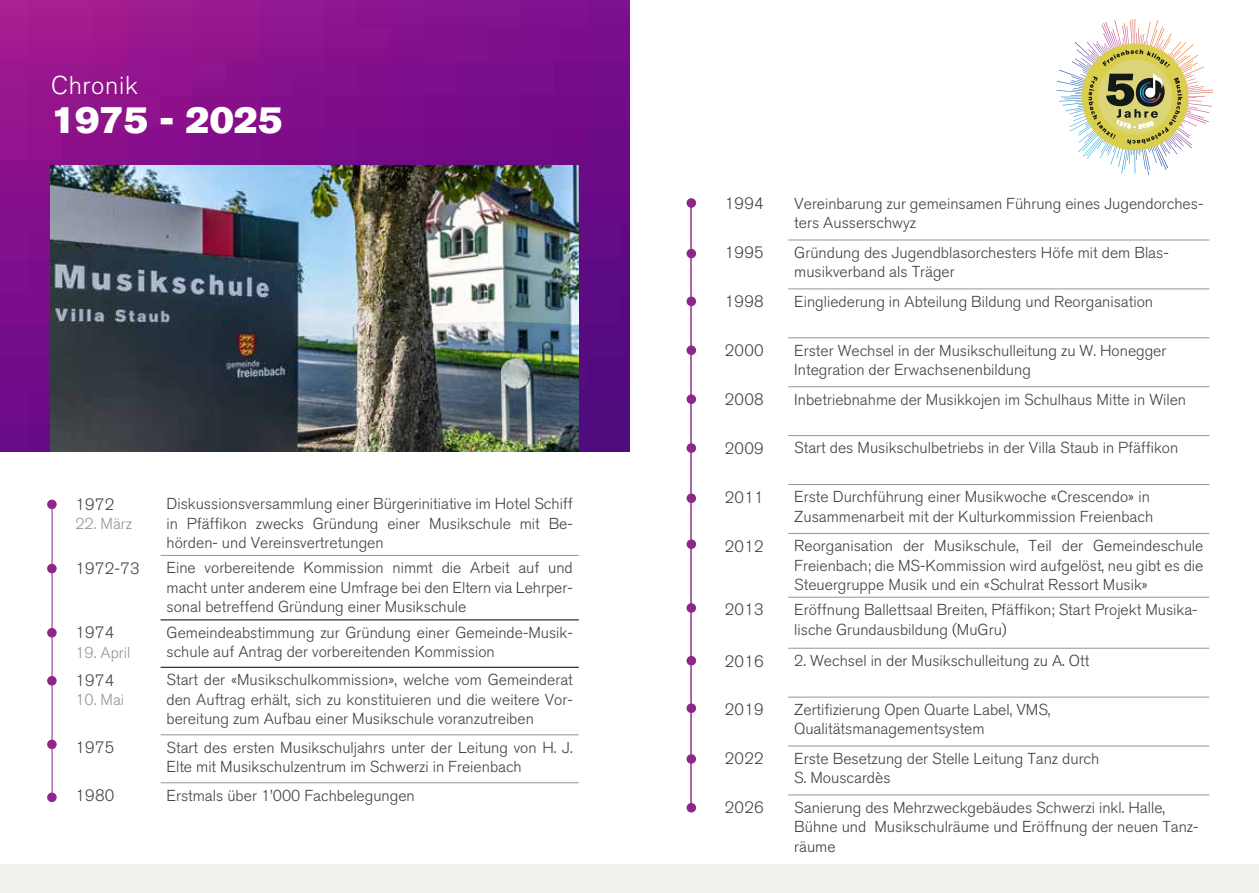
<style>
.page{position:relative;width:1259px;height:893px;background:#fff}
.page>*{position:absolute;margin:0;border:0;box-sizing:border-box;transform-origin:0 0}
.t1{font:37.5px "Akzidenz Grotesk BQ Super";color:#fff}
.t2{font:300 25.5px "Akzidenz Grotesk BQ";letter-spacing:.025em;color:#fff}
.t3{font:300 16.35px "Akzidenz Grotesk BQ";letter-spacing:.015em;color:#414042}
.t4{font:300 15.75px/19.5px "Akzidenz Grotesk BQ";color:#414042}
.t5{font:300 15.75px "Akzidenz Grotesk BQ";color:#939598}
</style>
<div class="page">
<img style="left:0;top:0;width:629px;height:452px">
<div style="left:0;top:864px;width:1259px;height:29px;background:#f0f1ea"></div>
<img style="left:51px;top:166px;width:527px;height:286px">
<svg style="left:1056px;top:19px;width:157px;height:156px"></svg>
<hr style="left:161px;top:555px;width:418px;height:1px;background:#939598">
<hr style="left:161px;top:734px;width:418px;height:1px;background:#939598">
<hr style="left:161px;top:619px;width:418px;height:1px;background:#000">
<hr style="left:161px;top:667px;width:418px;height:1px;background:#000">
<hr style="left:161px;top:782px;width:418px;height:1px;background:#939598">
<div style="left:47px;top:500px;width:10px;height:9px;background:#8d278a;border-radius:50%"></div>
<hr style="left:788px;top:240px;width:421px;height:1px;background:#939598">
<hr style="left:788px;top:289px;width:421px;height:1px;background:#939598">
<hr style="left:788px;top:337px;width:421px;height:1px;background:#939598">
<hr style="left:788px;top:386px;width:421px;height:1px;background:#939598">
<hr style="left:788px;top:435px;width:421px;height:1px;background:#939598">
<hr style="left:788px;top:484px;width:421px;height:1px;background:#939598">
<hr style="left:788px;top:533px;width:421px;height:1px;background:#939598">
<hr style="left:788px;top:597px;width:421px;height:1px;background:#939598">
<hr style="left:788px;top:648px;width:421px;height:1px;background:#939598">
<hr style="left:788px;top:697px;width:421px;height:1px;background:#939598">
<hr style="left:788px;top:746px;width:421px;height:1px;background:#939598">
<hr style="left:788px;top:794px;width:421px;height:1px;background:#939598">
<svg style="left:686px;top:539px;width:10px;height:10px"></svg>
<svg style="left:686px;top:603px;width:10px;height:10px"></svg>
<div style="left:47px;top:564px;width:10px;height:9px;background:#8d278a;border-radius:50%"></div>
<hr style="left:52px;top:504px;width:1px;height:293px;background:#8d288a">
<hr style="left:690px;top:199px;width:2px;height:610px;background:#8d288a">
<div style="left:686px;top:803px;width:10px;height:9px;background:#8d278a;border-radius:50%"></div>
<div style="left:686px;top:656px;width:10px;height:9px;background:#8d278a;border-radius:50%"></div>
<div style="left:686px;top:703px;width:10px;height:10px;background:#8d278a;border-radius:50%"></div>
<div style="left:686px;top:754px;width:10px;height:10px;background:#8d278a;border-radius:50%"></div>
<div style="left:686px;top:297px;width:10px;height:9px;background:#8d278a;border-radius:50%"></div>
<div style="left:686px;top:249px;width:10px;height:9px;background:#8d278a;border-radius:50%"></div>
<div style="left:686px;top:443px;width:10px;height:10px;background:#8d278a;border-radius:50%"></div>
<div style="left:686px;top:394px;width:10px;height:10px;background:#8d278a;border-radius:50%"></div>
<div style="left:686px;top:198px;width:10px;height:10px;background:#8d278a;border-radius:50%"></div>
<div style="left:47px;top:793px;width:10px;height:9px;background:#8d278a;border-radius:50%"></div>
<div style="left:47px;top:740px;width:10px;height:9px;background:#8d278a;border-radius:50%"></div>
<div style="left:47px;top:628px;width:10px;height:9px;background:#8d278a;border-radius:50%"></div>
<div style="left:47px;top:676px;width:10px;height:10px;background:#8d278a;border-radius:50%"></div>
<div style="left:686px;top:345px;width:10px;height:10px;background:#8d278a;border-radius:50%"></div>
<div style="left:686px;top:493px;width:10px;height:10px;background:#8d278a;border-radius:50%"></div>
<h2 class="t2" style="left:51px;top:71px;width:88px">Chronik</h2>
<h1 class="t1" style="left:51px;top:98px;width:233px">1975 - 2025</h1>
<p class="t3" style="left:75px;top:495px;width:40px">1972</p>
<p class="t5" style="left:75px;top:515px;width:58px">22. März</p>
<p class="t4" style="left:167px;top:495px;width:408px;text-align:justify">Diskussionsversammlung einer Bürgerinitiative im Hotel Schiff in Pfäffikon zwecks Gründung einer Musikschule mit Be&shy;hörden- und Vereinsvertretungen</p>
<p class="t3" style="left:75px;top:559px;width:66px">1972-73</p>
<p class="t4" style="left:167px;top:558px;width:408px;text-align:justify">Eine vorbereitende Kommission nimmt die Arbeit auf und macht unter anderem eine Umfrage bei den Eltern via Lehrper&shy;sonal betreffend Gründung einer Musikschule</p>
<p class="t3" style="left:75px;top:623px;width:40px">1974</p>
<p class="t5" style="left:75px;top:643px;width:56px">19. April</p>
<p class="t4" style="left:167px;top:623px;width:408px">Gemeindeabstimmung zur Gründung einer Gemeinde-Musik&shy;schule auf Antrag der vorbereitenden Kommission</p>
<p class="t3" style="left:75px;top:671px;width:40px">1974</p>
<p class="t5" style="left:75px;top:691px;width:50px">10. Mai</p>
<p class="t4" style="left:167px;top:670px;width:408px;text-align:justify">Start der «Musikschulkommission», welche vom Gemeinderat den Auftrag erhält, sich zu konstituieren und die weitere Vor&shy;bereitung zum Aufbau einer Musikschule voranzutreiben</p>
<p class="t3" style="left:75px;top:738px;width:40px">1975</p>
<p class="t4" style="left:167px;top:738px;width:408px">Start des ersten Musikschuljahrs unter der Leitung von H. J.<br>Elte mit Musikschulzentrum im Schwerzi in Freienbach</p>
<p class="t3" style="left:75px;top:786px;width:40px">1980</p>
<p class="t4" style="left:167px;top:786px;width:250px">Erstmals über 1’000 Fachbelegungen</p>
<p class="t3" style="left:725px;top:195px;width:40px">1994</p>
<p class="t4" style="left:794px;top:194px;width:410px">Vereinbarung zur gemeinsamen Führung eines Jugendorches&shy;ters Ausserschwyz</p>
<p class="t3" style="left:725px;top:243px;width:40px">1995</p>
<p class="t4" style="left:794px;top:243px;width:376px">Gründung des Jugendblasorchesters Höfe mit dem Blas&shy;musikverband als Träger</p>
<p class="t3" style="left:725px;top:292px;width:40px">1998</p>
<p class="t4" style="left:794px;top:292px;width:360px">Eingliederung in Abteilung Bildung und Reorganisation</p>
<p class="t3" style="left:725px;top:341px;width:40px">2000</p>
<p class="t4" style="left:794px;top:341px;width:374px">Erster Wechsel in der Musikschulleitung zu W. Honegger<br>Integration der Erwachsenenbildung</p>
<p class="t3" style="left:725px;top:390px;width:40px">2008</p>
<p class="t4" style="left:794px;top:390px;width:393px">Inbetriebnahme der Musikkojen im Schulhaus Mitte in Wilen</p>
<p class="t3" style="left:725px;top:439px;width:40px">2009</p>
<p class="t4" style="left:794px;top:439px;width:385px">Start des Musikschulbetriebs in der Villa Staub in Pfäffikon</p>
<p class="t3" style="left:725px;top:488px;width:40px">2011</p>
<p class="t4" style="left:794px;top:487px;width:360px">Erste Durchführung einer Musikwoche «Crescendo» in<br>Zusammenarbeit mit der Kulturkommission Freienbach</p>
<p class="t3" style="left:725px;top:537px;width:40px">2012</p>
<p class="t4" style="left:794px;top:536px;width:410px;text-align:justify">Reorganisation der Musikschule, Teil der Gemeindeschule Freienbach; die MS-Kommission wird aufgelöst, neu gibt es die Steuergruppe Musik und ein «Schulrat Ressort Musik»</p>
<p class="t3" style="left:725px;top:601px;width:40px">2013</p>
<p class="t4" style="left:794px;top:600px;width:405px">Eröffnung Ballettsaal Breiten, Pfäffikon; Start Projekt Musika&shy;lische Grundausbildung (MuGru)</p>
<p class="t3" style="left:725px;top:652px;width:40px">2016</p>
<p class="t4" style="left:794px;top:651px;width:296px">2. Wechsel in der Musikschulleitung zu A. Ott</p>
<p class="t3" style="left:725px;top:701px;width:40px">2019</p>
<p class="t4" style="left:794px;top:700px;width:258px">Zertifizierung Open Quarte Label, VMS,<br>Qualitätsmanagementsystem</p>
<p class="t3" style="left:725px;top:749px;width:40px">2022</p>
<p class="t4" style="left:794px;top:749px;width:306px">Erste Besetzung der Stelle Leitung Tanz durch<br>S. Mouscardès</p>
<p class="t3" style="left:725px;top:798px;width:40px">2026</p>
<p class="t4" style="left:794px;top:798px;width:406px">Sanierung des Mehrzweckgebäudes Schwerzi inkl. Halle,<br>Bühne und Musikschulräume und Eröffnung der neuen Tanz&shy;räume</p>
</div>
